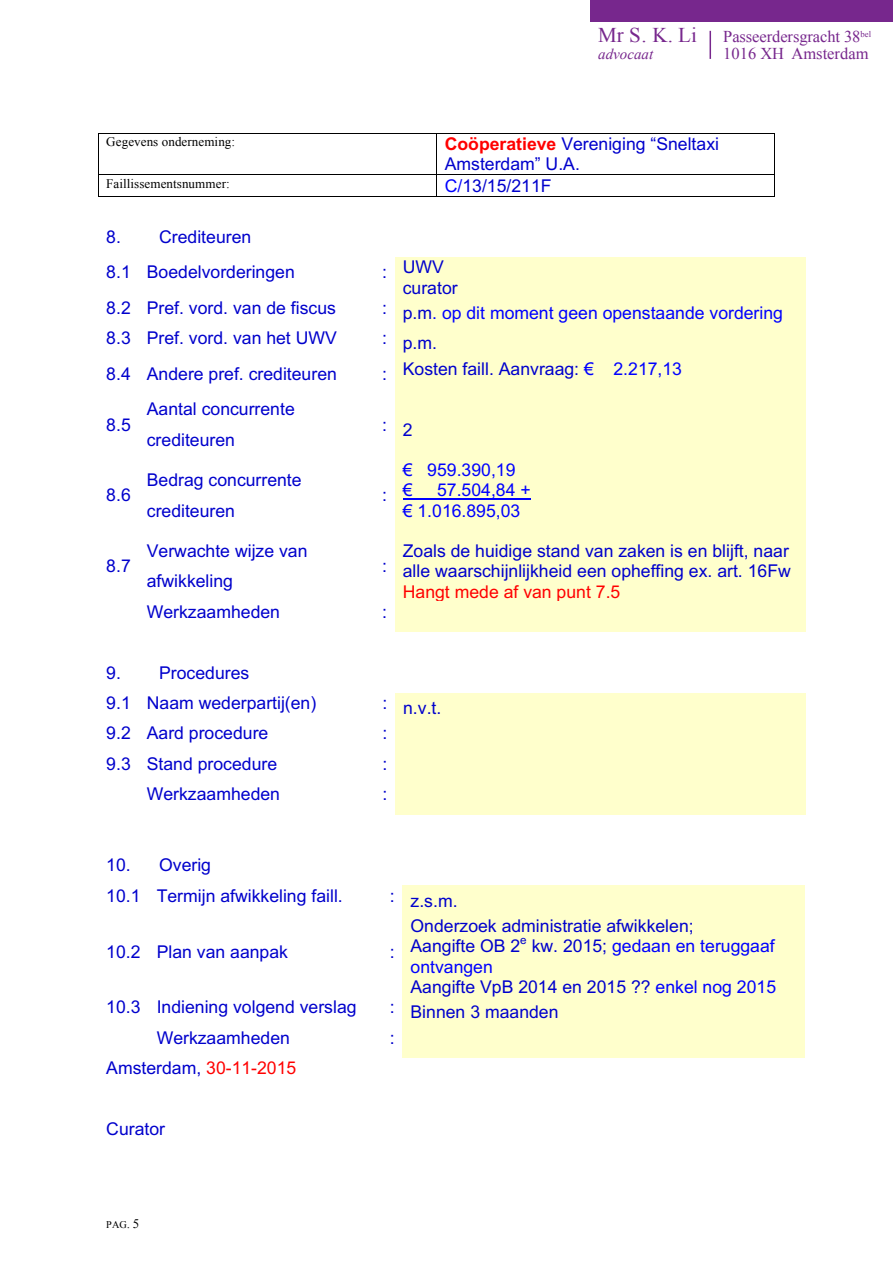
<style>
.page{position:relative;width:893px;height:1263px;background:#fff}
.page>*{position:absolute;margin:0;border:0;box-sizing:border-box;transform-origin:0 0}
.t1{font:21px "Times New Roman";color:#77278d}
.t2{font:17.7px/30.3px "Arial";color:#00c}
.t3{font:17.7px/20.1px "Arial";color:#00f}
.t4{font:17.7px "Arial";color:#f00}
.t5{font:16.5px "Times New Roman";letter-spacing:-.005em;color:#77278d}
.t6{font:italic 15px "Times New Roman";color:#77278d}
.t7{font:13.05px "Times New Roman";letter-spacing:.005em;color:#000}
.t8{font:11.7px "Arial";color:#00c}
.t9{font:10.2px "Times New Roman";color:#000}
.s1{font-weight:700;color:#f00}
.s2{color:#00f}
.s3{color:#00c}
.s4{color:#f00}
.s5{font-size:13.05px}
</style>
<div class="page">
<hr style="left:709px;top:31px;width:2px;height:28px;background:#77278d">
<div style="left:590px;top:0;width:303px;height:21px;background:#77278d"></div>
<hr style="left:99px;top:133px;width:337px;height:1px;background:#000">
<hr style="left:437px;top:133px;width:337px;height:1px;background:#000">
<hr style="left:98px;top:134px;width:1px;height:41px;background:#000">
<hr style="left:436px;top:134px;width:1px;height:41px;background:#000">
<hr style="left:774px;top:134px;width:1px;height:41px;background:#000">
<hr style="left:99px;top:175px;width:337px;height:1px;background:#000">
<hr style="left:437px;top:175px;width:337px;height:1px;background:#000">
<svg style="left:98px;top:175px;width:1px;height:22px"></svg>
<hr style="left:99px;top:196px;width:337px;height:1px;background:#000">
<svg style="left:436px;top:175px;width:1px;height:22px"></svg>
<hr style="left:437px;top:196px;width:337px;height:1px;background:#000">
<svg style="left:774px;top:175px;width:1px;height:22px"></svg>
<div style="left:395px;top:257px;width:410px;height:41px;background:#ffc"></div>
<div style="left:395px;top:298px;width:410px;height:30px;background:#ffc"></div>
<div style="left:395px;top:328px;width:410px;height:31px;background:#ffc"></div>
<div style="left:395px;top:359px;width:410px;height:40px;background:#ffc"></div>
<div style="left:395px;top:399px;width:410px;height:61px;background:#ffc"></div>
<div style="left:395px;top:460px;width:410px;height:81px;background:#ffc"></div>
<hr style="left:403px;top:499px;width:128px;height:1px;background:#00f">
<div style="left:395px;top:541px;width:410px;height:60px;background:#ffc"></div>
<div style="left:395px;top:601px;width:410px;height:31px;background:#ffc"></div>
<div style="left:395px;top:693px;width:410px;height:30px;background:#ffc"></div>
<div style="left:395px;top:723px;width:410px;height:31px;background:#ffc"></div>
<div style="left:395px;top:754px;width:410px;height:30px;background:#ffc"></div>
<div style="left:395px;top:784px;width:410px;height:30px;background:#ffc"></div>
<div style="left:402px;top:885px;width:403px;height:31px;background:#ffc"></div>
<div style="left:402px;top:916px;width:403px;height:81px;background:#ffc"></div>
<div style="left:402px;top:997px;width:403px;height:30px;background:#ffc"></div>
<div style="left:402px;top:1027px;width:403px;height:31px;background:#ffc"></div>
<p class="t1" style="left:598px;top:21px;width:100px">Mr S. K. Li</p>
<p class="t5" style="left:723px;top:25px;width:149px">Passeerdersgracht 38<sup>bel</sup></p>
<p class="t6" style="left:598px;top:44px;width:56px">advocaat</p>
<p class="t5" style="left:723px;top:42px;width:147px">1016 XH Amsterdam</p>
<p class="t7" style="left:106px;top:133px;width:130px">Gegevens onderneming:</p>
<p class="t2" style="left:445px;top:134px;width:276px;line-height:20.1px"><span class="s1">Coöperatieve</span> Vereniging “Sneltaxi<br>Amsterdam” U.A.</p>
<p class="t7" style="left:106px;top:174px;width:125px">Faillissementsnummer:</p>
<p class="t2" style="left:445px;top:170px;width:108px"><span class="s2">C/</span>13/15/211F</p>
<p class="t2" style="left:106px;top:219px;width:190px;line-height:35.2px">8. Crediteuren<br>8.1 Boedelvorderingen</p>
<p class="t2" style="left:403px;top:257px;width:56px;line-height:20.4px;text-indent:-21px">: UWV curator</p>
<p class="t2" style="left:106px;top:292px;width:231px">8.2 Pref. vord. van de fiscus</p>
<p class="t3" style="left:382px;top:302px;width:402px"><sup>:</sup> <span class="s3">p.m</span>. op dit moment geen openstaande vordering</p>
<p class="t2" style="left:106px;top:323px;width:232px">8.3 Pref. vord. van het UWV</p>
<p class="t2" style="left:382px;top:328px;width:57px">: p.m.</p>
<p class="t2" style="left:106px;top:358px;width:232px">8.4 Andere pref. crediteuren</p>
<p class="t2" style="left:382px;top:353px;width:302px">: Kosten faill. Aanvraag: <span class="s2">€ 2.217,13</span></p>
<p class="t2" style="left:106px;top:409px;width:26px">8.5</p>
<p class="t2" style="left:147px;top:394px;width:149px">Aantal concurrente crediteuren</p>
<p class="t2" style="left:382px;top:412px;width:32px">: 2</p>
<p class="t2" style="left:106px;top:480px;width:26px">8.6</p>
<p class="t2" style="left:106px;top:551px;width:26px">8.7</p>
<p class="t2" style="left:147px;top:465px;width:156px">Bedrag concurrente crediteuren</p>
<p class="t2" style="left:147px;top:536px;width:162px">Verwachte wijze van afwikkeling</p>
<p class="t2" style="left:382px;top:480px;width:6px">:</p>
<p class="t2" style="left:382px;top:551px;width:6px">:</p>
<p class="t2" style="left:147px;top:596px;width:135px">Werkzaamheden</p>
<p class="t2" style="left:382px;top:596px;width:6px">:</p>
<p class="t3" style="left:403px;top:460px;width:114px">€ 959.390,19 €</p>
<p class="t3" style="left:403px;top:480px;width:129px;text-indent:34px">57.504,84 + € 1.016.895,03</p>
<p class="t2" style="left:403px;top:541px;width:390px;line-height:20.2px;text-align:justify">Zoals de huidige stand van zaken is en blijft, naar alle waarschijnlijkheid een opheffing ex. art. 16Fw <span class="s4">Hangt mede af van punt 7.5</span></p>
<p class="t2" style="left:106px;top:657px;width:211px">9. Procedures<br>9.1 Naam wederpartij(en)</p>
<p class="t2" style="left:382px;top:693px;width:61px">: n.v.t.</p>
<p class="t2" style="left:106px;top:718px;width:164px">9.2 Aard procedure</p>
<p class="t2" style="left:382px;top:718px;width:6px">:</p>
<p class="t2" style="left:106px;top:749px;width:172px">9.3 Stand procedure</p>
<p class="t2" style="left:382px;top:749px;width:6px">:</p>
<p class="t2" style="left:147px;top:779px;width:135px">Werkzaamheden</p>
<p class="t2" style="left:382px;top:779px;width:6px">:</p>
<p class="t2" style="left:106px;top:850px;width:238px">10. Overig<br>10.1 Termijn afwikkeling faill.</p>
<p class="t2" style="left:390px;top:885px;width:69px">: z.s.m.</p>
<p class="t2" style="left:106px;top:936px;width:183px">10.2 Plan van aanpak</p>
<p class="t2" style="left:390px;top:936px;width:6px">:</p>
<p class="t2" style="left:411px;top:916px;width:285px;line-height:20.1px">Onderzoek administratie afwikkelen;;<br>Aangifte OB 2</p>
<p class="t8" style="left:520px;top:932px;width:8px">e</p>
<p class="t3" style="left:532px;top:936px;width:245px"><span class="s3">kw. 2015;;</span> gedaan en teruggaaf</p>
<p class="t2" style="left:411px;top:956px;width:367px;line-height:20.1px"><span class="s2">ontvangen<br></span>Aangifte VpB 2014 en 2015 ?? <span class="s2">enkel nog 2015</span></p>
<p class="t2" style="left:106px;top:992px;width:252px">10.3 Indiening volgend verslag</p>
<p class="t2" style="left:390px;top:997px;width:170px">: Binnen 3 maanden</p>
<p class="t2" style="left:157px;top:1022px;width:135px">Werkzaamheden</p>
<p class="t2" style="left:390px;top:1022px;width:6px">:</p>
<p class="t4" style="left:106px;top:1055px;width:192px"><span class="s3">Amsterdam,</span> 30--11--2015</p>
<p class="t2" style="left:106px;top:1113px;width:60px">Curator</p>
<p class="t9" style="left:106px;top:1217px;width:34px">PAG<span class="s5">. 5</span></p>
</div>
